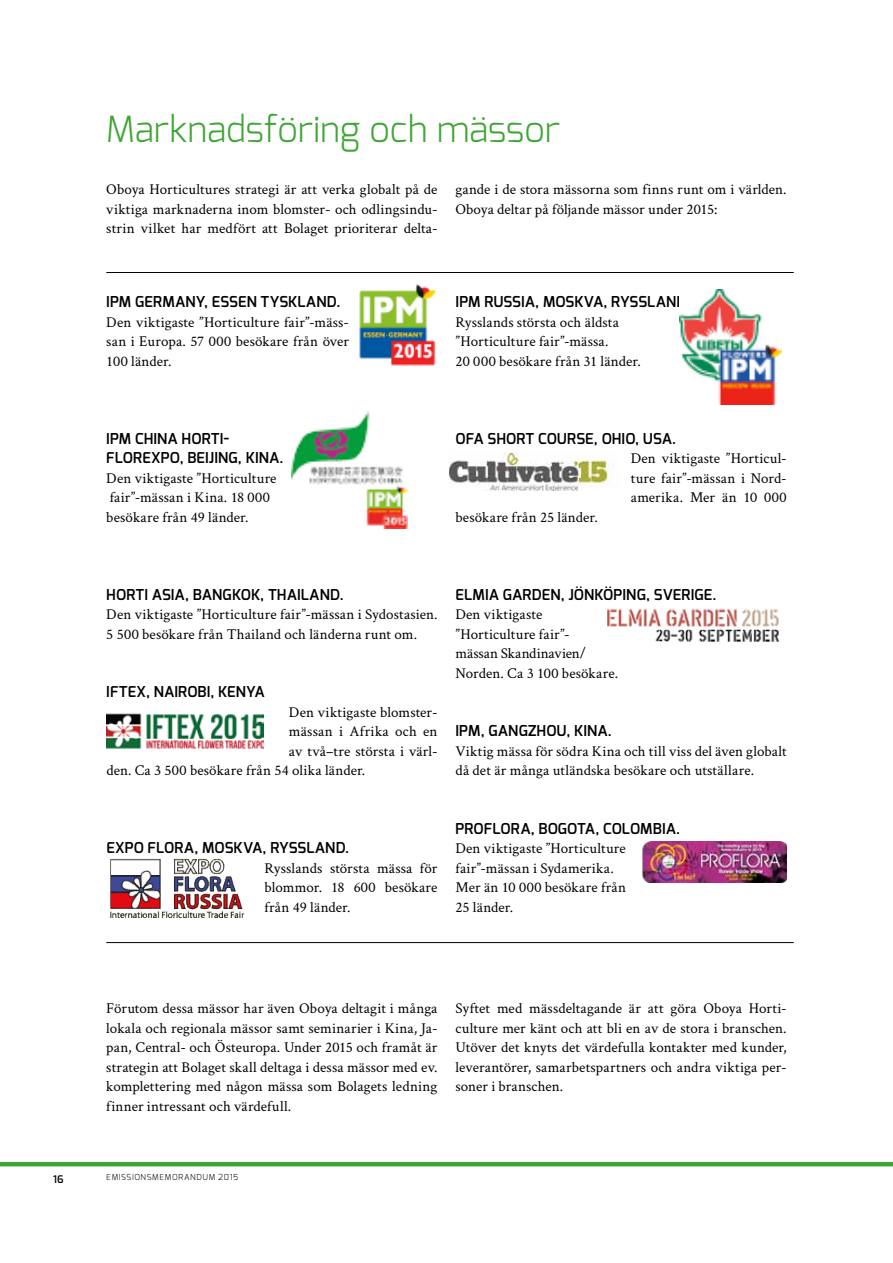
<style>
.page{position:relative;width:893px;height:1263px;background:#fff}
.page>*{position:absolute;margin:0;border:0;box-sizing:border-box;transform-origin:0 0}
.t1{font:300 36px "Exo";letter-spacing:-.005em;color:#3fa535}
.t2{font:15px/19.5px "Crimson Text";letter-spacing:.01em;color:#000}
.t3{font:600 15px/19.5px "Exo";letter-spacing:.01em;color:#000}
.t4{font:600 10.5px "Exo";color:#000}
.t5{font:300 8.25px "Exo";letter-spacing:.075em;color:#000}
</style>
<div class="page">
<img style="left:679px;top:289px;width:103px;height:116px">
<img style="left:359px;top:284px;width:78px;height:82px">
<img style="left:291px;top:411px;width:117px;height:117px">
<img style="left:106px;top:713px;width:158px;height:36px">
<img style="left:110px;top:858px;width:134px;height:59px">
<img style="left:450px;top:452px;width:168px;height:39px">
<img style="left:607px;top:608px;width:172px;height:34px">
<img style="left:642px;top:842px;width:145px;height:40px">
<hr style="left:106px;top:272px;width:688px;height:1px;background:#000">
<hr style="left:106px;top:942px;width:688px;height:1px;background:#000">
<hr style="left:0;top:1162px;width:893px;height:4px;background:#3fa535">
<h1 class="t1" style="left:106px;top:106px;width:455px">MARKNADSFÖRING OCH MÄSSOR</h1>
<p class="t2" style="left:106px;top:179px;width:333px;text-align:justify">Oboya Horticultures strategi är att verka globalt på de viktiga marknaderna inom blomster- och odlingsindu&shy;strin vilket har medfört att Bolaget prioriterar delta-</p>
<p class="t2" style="left:455px;top:179px;width:333px">gande i de stora mässorna som finns runt om i världen.<br>Oboya deltar på följande mässor under 2015:</p>
<p class="t3" style="left:106px;top:292px;width:9px">IPM</p>
<p class="t3" style="left:135px;top:292px;width:207px">GERMANY, ESSEN TYSKLAND.</p>
<p class="t2" style="left:106px;top:311px;width:244px;text-align:justify">Den viktigaste ”Horticulture fair”-mäs - san i Europa. 57 000 besökare från över 100 länder.</p>
<p class="t3" style="left:455px;top:292px;width:9px">IPM</p>
<p class="t3" style="left:484px;top:292px;width:207px">RUSSIA, MOSKVA, RYSSLAND.</p>
<p class="t2" style="left:455px;top:311px;width:187px">Rysslands största och äldsta ”Horticulture fair”-mässa.<br>20 000 besökare från 31 länder.</p>
<p class="t3" style="left:106px;top:428px;width:179px">IPM CHINA HORTI-<br>FLOREXPO, BEIJING, KINA.</p>
<p class="t2" style="left:106px;top:467px;width:172px">Den viktigaste ”Horticulture fair”-mässan i Kina. 18 000 besökare från 49 länder.</p>
<p class="t3" style="left:455px;top:428px;width:11px">OFA</p>
<p class="t3" style="left:487px;top:428px;width:166px">SHORT COURSE, OHIO, USA</p>
<p class="t3" style="left:672px;top:428px;width:5px">.</p>
<p class="t2" style="left:631px;top:448px;width:157px;text-align:justify">Den viktigaste ”Horticul&shy;ture fair”-mässan i Nord&shy;amerika. Mer än 10 000</p>
<p class="t2" style="left:455px;top:506px;width:144px">besökare från 25 länder.</p>
<p class="t3" style="left:106px;top:584px;width:239px">HORTI ASIA, BANGKOK, THAILAND.</p>
<p class="t2" style="left:106px;top:604px;width:333px">Den viktigaste ”Horticulture fair”-mässan i Sydostasien.<br>5 500 besökare från Thailand och länderna runt om.</p>
<p class="t3" style="left:106px;top:682px;width:160px">IFTEX, NAIROBI, KENYA</p>
<p class="t2" style="left:289px;top:701px;width:150px">Den viktigaste blomster-</p>
<p class="t2" style="left:289px;top:721px;width:150px">mässan i Afrika och en</p>
<p class="t2" style="left:289px;top:740px;width:150px">av två–tre största i värl-</p>
<p class="t2" style="left:106px;top:760px;width:261px">den. Ca 3 500 besökare från 54 olika länder.</p>
<p class="t3" style="left:106px;top:838px;width:19px">EXPO</p>
<p class="t3" style="left:148px;top:838px;width:203px">FLORA, MOSKVA, RYSSLAND.</p>
<p class="t2" style="left:264px;top:857px;width:175px;text-align:justify">Rysslands största mässa för blommor. 18 600 besökare från 49 länder.</p>
<p class="t3" style="left:455px;top:584px;width:209px">ELMIA GARDEN, JÖNKÖPING, SVE</p>
<p class="t3" style="left:681px;top:584px;width:36px">RIGE.</p>
<p class="t2" style="left:455px;top:604px;width:164px">Den viktigaste ”Horticulture fair”-<br>mässan Skandinavien/<br>Norden. Ca 3 100 besökare.</p>
<p class="t3" style="left:455px;top:721px;width:158px">IPM, GANGZHOU, KINA.</p>
<p class="t2" style="left:455px;top:740px;width:333px">Viktig mässa för södra Kina och till viss del även globalt då det är många utländska besökare och utställare.</p>
<p class="t3" style="left:455px;top:818px;width:226px">PROFLORA, BOGOTA, COLOMBIA.</p>
<p class="t2" style="left:455px;top:838px;width:172px">Den viktigaste ”Horticulture fair”-mässan i Sydamerika.<br>Mer än 10 000 besökare från<br>25 länder.</p>
<p class="t2" style="left:106px;top:998px;width:333px;text-align:justify">Förutom dessa mässor har även Oboya deltagit i många lokala och regionala mässor samt seminarier i Kina, Ja&shy;pan, Central- och Östeuropa. Under 2015 och framåt är strategin att Bolaget skall deltaga i dessa mässor med ev. komplettering med någon mässa som Bolagets ledning finner intressant och värdefull.</p>
<p class="t2" style="left:455px;top:998px;width:333px;text-align:justify">Syftet med mässdeltagande är att göra Oboya Horti&shy;culture mer känt och att bli en av de stora i branschen.<br>Utöver det knyts det värdefulla kontakter med kunder, leverantörer, samarbetspartners och andra viktiga per&shy;soner i branschen.</p>
<p class="t4" style="left:53px;top:1172px;width:12px">16</p>
<p class="t5" style="left:106px;top:1172px;width:134px">EMISSIONSMEMORANDUM 2015</p>
</div>
